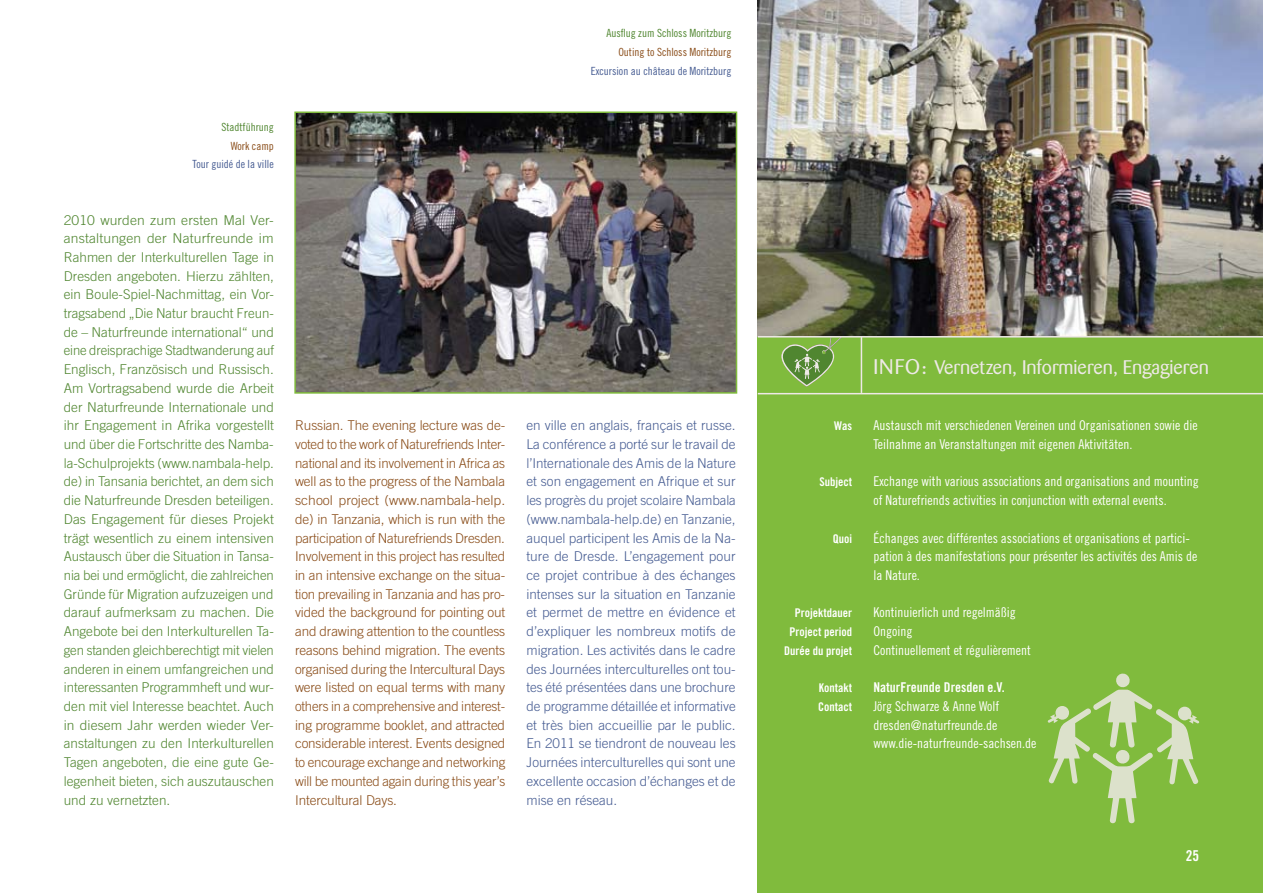
<style>
.page{position:relative;width:1263px;height:893px;background:#fff}
.page>*{position:absolute;margin:0;border:0;box-sizing:border-box;transform-origin:0 0}
.t1{font:19.5px "Barmeno Pro";color:#eee9e7}
.t2{font:15px "Trade Gothic Bold Cond Twenty";color:#fff}
.t3{font:300 13.5px/18.8px "Trade Gothic LT Pro";color:#508630;text-align:justify}
.t4{font:300 13.5px/18.8px "Trade Gothic LT Pro";letter-spacing:-.015em;color:#8a4d19;text-align:justify}
.t5{font:300 13.5px/18.8px "Trade Gothic LT Pro";color:#465c92;text-align:justify}
.t6{font:13.5px/18.8px "Trade Gothic Cond Eighteen";color:#fff}
.t7{font:13.5px "Trade Gothic Bold Cond Twenty";color:#fff}
.t8{font:12px/18.8px "Trade Gothic Bold Cond Twenty";color:#fff;text-align:right}
.t9{font:11.25px "Trade Gothic Cond Eighteen";color:#465c92}
.t10{font:11.25px "Trade Gothic Cond Eighteen";color:#508630}
.t11{font:11.25px "Trade Gothic Cond Eighteen";color:#8a4d19}
.s1{font-size:21px}
</style>
<div class="page">
<div style="left:758px;top:337px;width:505px;height:556px;background:#80bb3d"></div>
<img style="left:758px;top:0;width:505px;height:336px">
<hr style="left:861px;top:337px;width:1px;height:56px;background:#eee9e7">
<hr style="left:758px;top:393px;width:505px;height:1px;background:#eee9e7">
<svg style="left:780px;top:329px;width:67px;height:58px"></svg>
<img style="left:297px;top:115px;width:437px;height:276px">
<div style="left:294px;top:112px;width:443px;height:282px;border:2px solid #80bb3d"></div>
<svg style="left:1048px;top:673px;width:151px;height:151px"></svg>
<hr style="left:758px;top:336px;width:505px;height:2px;background:#eee9e7">
<p class="t10" style="left:221px;top:120px;width:54px">Stadtführung</p>
<p class="t11" style="left:231px;top:139px;width:44px">Work camp</p>
<p class="t9" style="left:193px;top:158px;width:83px">Tour guidé de la ville</p>
<p class="t3" style="left:64px;top:210px;width:212px">2010 wurden zum ersten Mal Ver&shy;anstaltungen der Naturfreunde im Rahmen der Interkulturellen Tage in Dresden angeboten. Hierzu zählten, ein Boule-Spiel-Nachmittag, ein Vor&shy;tragsabend „Die Natur braucht Freun&shy;de – Naturfreunde international“ und eine dreisprachige Stadtwanderung auf Englisch, Französisch und Russisch.<br>Am Vortragsabend wurde die Arbeit der Naturfreunde Internationale und ihr Engagement in Afrika vorgestellt und über die Fortschritte des Namba&shy;la-Schulprojekts (www.nambala-help. de) in Tansania berichtet, an dem sich die Naturfreunde Dresden beteiligen.<br>Das Engagement für dieses Projekt trägt wesentlich zu einem intensiven Austausch über die Situation in Tansa&shy;nia bei und ermöglicht, die zahlreichen Gründe für Migration aufzuzeigen und darauf aufmerksam zu machen. Die Angebote bei den Interkulturellen Ta&shy;gen standen gleichberechtigt mit vielen anderen in einem umfangreichen und interessanten Programmheft und wur&shy;den mit viel Interesse beachtet. Auch in diesem Jahr werden wieder Ver&shy;anstaltungen zu den Interkulturellen Tagen angeboten, die eine gute Ge&shy;legenheit bieten, sich auszutauschen und zu vernetzten.</p>
<p class="t10" style="left:606px;top:27px;width:126px">Ausflug zum Schloss Moritzburg</p>
<p class="t11" style="left:618px;top:45px;width:115px">Outing to Schloss Moritzburg</p>
<p class="t9" style="left:591px;top:64px;width:142px">Excursion au château de Moritzburg</p>
<p class="t4" style="left:295px;top:416px;width:212px">Russian. The evening lecture was de&shy;voted to the work of Naturefriends Inter&shy;national and its involvement in Africa as well as to the progress of the Nambala school project (www.nambala-help. de) in Tanzania, which is run with the participation of Naturefriends Dresden.<br>Involvement in this project has resulted in an intensive exchange on the situa&shy;tion prevailing in Tanzania and has pro&shy;vided the background for pointing out and drawing attention to the countless reasons behind migration. The events organised during the Intercultural Days were listed on equal terms with many others in a comprehensive and interest&shy;ing programme booklet, and attracted considerable interest. Events designed to encourage exchange and networking will be mounted again during this year’s Intercultural Days.</p>
<p class="t5" style="left:526px;top:416px;width:211px">en ville en anglais, français et russe.<br>La conférence a porté sur le travail de l’Internationale des Amis de la Nature et son engagement en Afrique et sur les progrès du projet scolaire Nambala (www.nambala-help.de) en Tanzanie, auquel participent les Amis de la Na&shy;ture de Dresde. L’engagement pour ce projet contribue à des échanges intenses sur la situation en Tanzanie et permet de mettre en évidence et d’expliquer les nombreux motifs de migration. Les activités dans le cadre des Journées interculturelles ont tou&shy;tes été présentées dans une brochure de programme détaillée et informative et très bien accueillie par le public.<br>En 2011 se tiendront de nouveau les Journées interculturelles qui sont une excellente occasion d’échanges et de mise en réseau.</p>
<p class="t8" style="left:834px;top:417px;width:19px">Was</p>
<p class="t8" style="left:819px;top:473px;width:34px">Subject</p>
<p class="t8" style="left:833px;top:529px;width:21px">Quoi</p>
<p class="t8" style="left:784px;top:604px;width:69px">Projektdauer<br>Project period<br>Durée du projet</p>
<p class="t8" style="left:818px;top:678px;width:35px;text-align:left">Kontakt<br>Contact</p>
<h1 class="t1" style="left:873px;top:355px;width:337px"><span class="s1">INFO:</span> Vernetzen, Informieren, Engagieren</h1>
<p class="t6" style="left:873px;top:416px;width:326px">Austausch mit verschiedenen Vereinen und Organisationen sowie die<br>Teilnahme an Veranstaltungen mit eigenen Aktivitäten.</p>
<p class="t6" style="left:873px;top:472px;width:327px">Exchange with various associations and organisations and mounting of Naturefriends activities in conjunction with external events.</p>
<p class="t6" style="left:873px;top:528px;width:325px">Échanges avec différentes associations et organisations et partici&shy;pation à des manifestations pour présenter les activités des Amis de la Nature.</p>
<p class="t6" style="left:873px;top:603px;width:159px">Kontinuierlich und regelmäßig<br>Ongoing<br>Continuellement et régulièrement</p>
<p class="t7" style="left:873px;top:679px;width:133px">NaturFreunde Dresden e.V.</p>
<p class="t6" style="left:873px;top:697px;width:164px">Jörg Schwarze &amp; Anne Wolf dresden@naturfreunde.de www.die-naturfreunde-sachsen.de</p>
<p class="t2" style="left:1186px;top:846px;width:15px">25</p>
</div>
